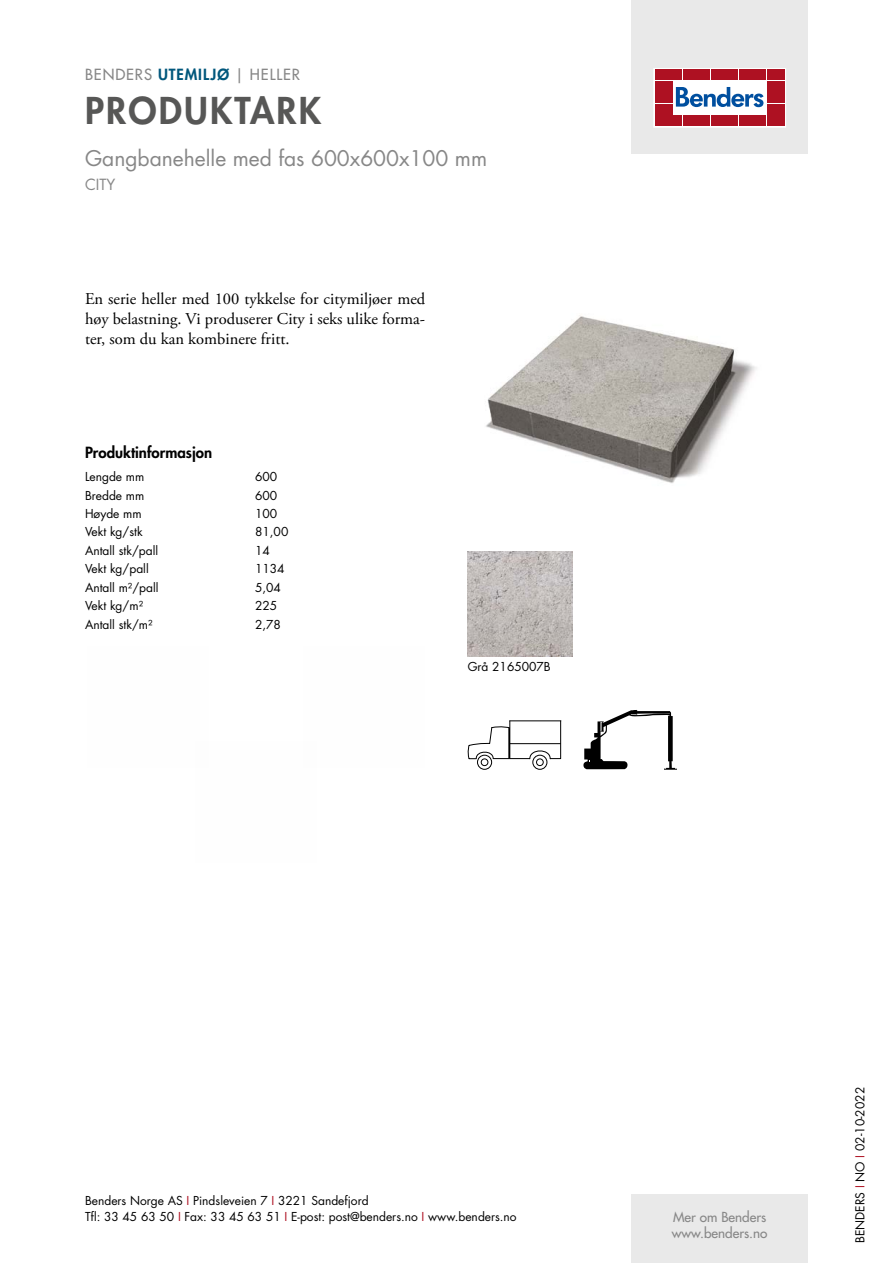
<style>
.page{position:relative;width:893px;height:1263px;background:#fff}
.page>*{position:absolute;margin:0;border:0;box-sizing:border-box;transform-origin:0 0}
.t1{font:800 36px "Futura Std";letter-spacing:.06em;color:#575756}
.t2{font:21px "Futura Std";color:#878787}
.t3{font:16.5px/19.8px "Adobe Garamond Pro";color:#000;text-align:justify}
.t4{font:500 15px "Futura Std";letter-spacing:.06em;color:#878787}
.t5{font:800 15px "Futura Std";color:#000}
.t6{font:15px "Futura Std";color:#878787}
.t7{font:500 13.5px/16.2px "Futura Std";color:#878787}
.t8{font:12px/16.5px "Futura Std";color:#000}
.s1{font-weight:800;color:#00577c}
.s2{color:#ae1122}
</style>
<div class="page">
<div style="left:631px;top:0;width:177px;height:153px;background:#e9e9e9"></div>
<div style="left:631px;top:1195px;width:177px;height:68px;background:#e9e9e9"></div>
<svg style="left:656px;top:70px;width:128px;height:55px;background:#ebc5ca"></svg>
<div style="left:654px;top:68px;width:132px;height:59px;border:1px solid #fff"></div>
<div style="left:655px;top:70px;width:8px;height:10px;background:#ae1122"></div>
<div style="left:664px;top:70px;width:8px;height:10px;background:#ae1122"></div>
<div style="left:655px;top:81px;width:8px;height:10px;background:#ae1122"></div>
<div style="left:664px;top:81px;width:8px;height:10px;background:#ae1122"></div>
<div style="left:655px;top:93px;width:8px;height:10px;background:#ae1122"></div>
<div style="left:664px;top:93px;width:8px;height:10px;background:#ae1122"></div>
<div style="left:655px;top:104px;width:8px;height:11px;background:#ae1122"></div>
<div style="left:664px;top:104px;width:8px;height:11px;background:#ae1122"></div>
<div style="left:655px;top:116px;width:8px;height:10px;background:#ae1122"></div>
<div style="left:664px;top:116px;width:8px;height:10px;background:#ae1122"></div>
<div style="left:674px;top:70px;width:8px;height:10px;background:#ae1122"></div>
<div style="left:683px;top:70px;width:8px;height:10px;background:#ae1122"></div>
<div style="left:692px;top:70px;width:8px;height:10px;background:#ae1122"></div>
<div style="left:702px;top:70px;width:8px;height:10px;background:#ae1122"></div>
<div style="left:711px;top:70px;width:8px;height:10px;background:#ae1122"></div>
<div style="left:720px;top:70px;width:8px;height:10px;background:#ae1122"></div>
<div style="left:730px;top:70px;width:8px;height:10px;background:#ae1122"></div>
<div style="left:739px;top:70px;width:8px;height:10px;background:#ae1122"></div>
<div style="left:748px;top:70px;width:8px;height:10px;background:#ae1122"></div>
<div style="left:758px;top:70px;width:8px;height:10px;background:#ae1122"></div>
<div style="left:674px;top:116px;width:8px;height:10px;background:#ae1122"></div>
<div style="left:683px;top:116px;width:8px;height:10px;background:#ae1122"></div>
<div style="left:692px;top:116px;width:8px;height:10px;background:#ae1122"></div>
<div style="left:702px;top:116px;width:8px;height:10px;background:#ae1122"></div>
<div style="left:711px;top:116px;width:8px;height:10px;background:#ae1122"></div>
<div style="left:720px;top:116px;width:8px;height:10px;background:#ae1122"></div>
<div style="left:730px;top:116px;width:8px;height:10px;background:#ae1122"></div>
<div style="left:739px;top:116px;width:8px;height:10px;background:#ae1122"></div>
<div style="left:748px;top:116px;width:8px;height:10px;background:#ae1122"></div>
<div style="left:758px;top:116px;width:8px;height:10px;background:#ae1122"></div>
<div style="left:767px;top:70px;width:8px;height:10px;background:#ae1122"></div>
<div style="left:776px;top:70px;width:8px;height:10px;background:#ae1122"></div>
<div style="left:767px;top:81px;width:8px;height:10px;background:#ae1122"></div>
<div style="left:776px;top:81px;width:8px;height:10px;background:#ae1122"></div>
<div style="left:767px;top:93px;width:8px;height:10px;background:#ae1122"></div>
<div style="left:776px;top:93px;width:8px;height:10px;background:#ae1122"></div>
<div style="left:767px;top:104px;width:8px;height:11px;background:#ae1122"></div>
<div style="left:776px;top:104px;width:8px;height:11px;background:#ae1122"></div>
<div style="left:767px;top:116px;width:8px;height:10px;background:#ae1122"></div>
<div style="left:776px;top:116px;width:8px;height:10px;background:#ae1122"></div>
<svg style="left:676px;top:87px;width:87px;height:20px;background:#89add2"></svg>
<img style="left:486px;top:315px;width:270px;height:168px">
<img style="left:468px;top:552px;width:105px;height:105px">
<div style="left:477px;top:755px;width:15px;height:15px;border:1px solid #000;border-radius:50%"></div>
<div style="left:532px;top:755px;width:15px;height:15px;border:1px solid #000;border-radius:50%"></div>
<svg style="left:468px;top:720px;width:93px;height:46px"></svg>
<svg style="left:583px;top:710px;width:94px;height:60px"></svg>
<p class="t4" style="left:85px;top:65px;width:216px">BENDERS <span class="s1">UTEMILJØ</span> | HELLER</p>
<h1 class="t1" style="left:85px;top:87px;width:238px">PRODUKTARK</h1>
<h2 class="t2" style="left:85px;top:144px;width:404px">Gangbanehelle med fas 600x600x100 mm</h2>
<p class="t6" style="left:85px;top:175px;width:32px">CITY</p>
<h3 class="t3" style="left:85px;top:290px;width:342px">En serie heller med 100 tykkelse for citymiljøer med høy belastning. Vi produserer City i seks ulike forma&shy;ter, som du kan kombinere fritt.</h3>
<p class="t5" style="left:85px;top:443px;width:129px">Produktinformasjon</p>
<p class="t8" style="left:85px;top:469px;width:61px">Lengde mm</p>
<p class="t8" style="left:255px;top:469px;width:24px">600</p>
<p class="t8" style="left:85px;top:487px;width:61px">Bredde mm</p>
<p class="t8" style="left:255px;top:487px;width:24px">600</p>
<p class="t8" style="left:85px;top:505px;width:58px">Høyde mm</p>
<p class="t8" style="left:255px;top:505px;width:24px">100</p>
<p class="t8" style="left:85px;top:524px;width:59px">Vekt kg/stk</p>
<p class="t8" style="left:255px;top:524px;width:35px">81,00</p>
<p class="t8" style="left:85px;top:542px;width:75px">Antall stk/pall</p>
<p class="t8" style="left:255px;top:542px;width:16px">14</p>
<p class="t8" style="left:85px;top:561px;width:65px">Vekt kg/pall</p>
<p class="t8" style="left:255px;top:561px;width:31px">1134</p>
<p class="t8" style="left:85px;top:579px;width:75px">Antall m²/pall</p>
<p class="t8" style="left:255px;top:579px;width:27px">5,04</p>
<p class="t8" style="left:85px;top:598px;width:60px">Vekt kg/m²</p>
<p class="t8" style="left:255px;top:598px;width:24px">225</p>
<p class="t8" style="left:85px;top:616px;width:69px">Antall stk/m²</p>
<p class="t8" style="left:255px;top:616px;width:27px">2,78</p>
<p class="t8" style="left:468px;top:659px;width:85px">Grå 2165007B</p>
<p class="t8" style="left:85px;top:1192px;width:433px">Benders Norge AS <span class="s2">I</span> Pindsleveien 7 <span class="s2">I</span> 3221 Sandefjord<br>Tfl: 33 45 63 50 <span class="s2">I</span> Fax: 33 45 63 51 <span class="s2">I</span> E-post: post@benders.no <span class="s2">I</span> www.benders.no</p>
<p class="t7" style="left:672px;top:1209px;width:97px">Mer om Benders www.benders.no</p>
<p class="t8" style="left:852px;top:1243px;width:157px;rotate:-90deg">BENDERS <span class="s2">I</span> NO <span class="s2">I</span> 02-10-2022</p>
</div>
